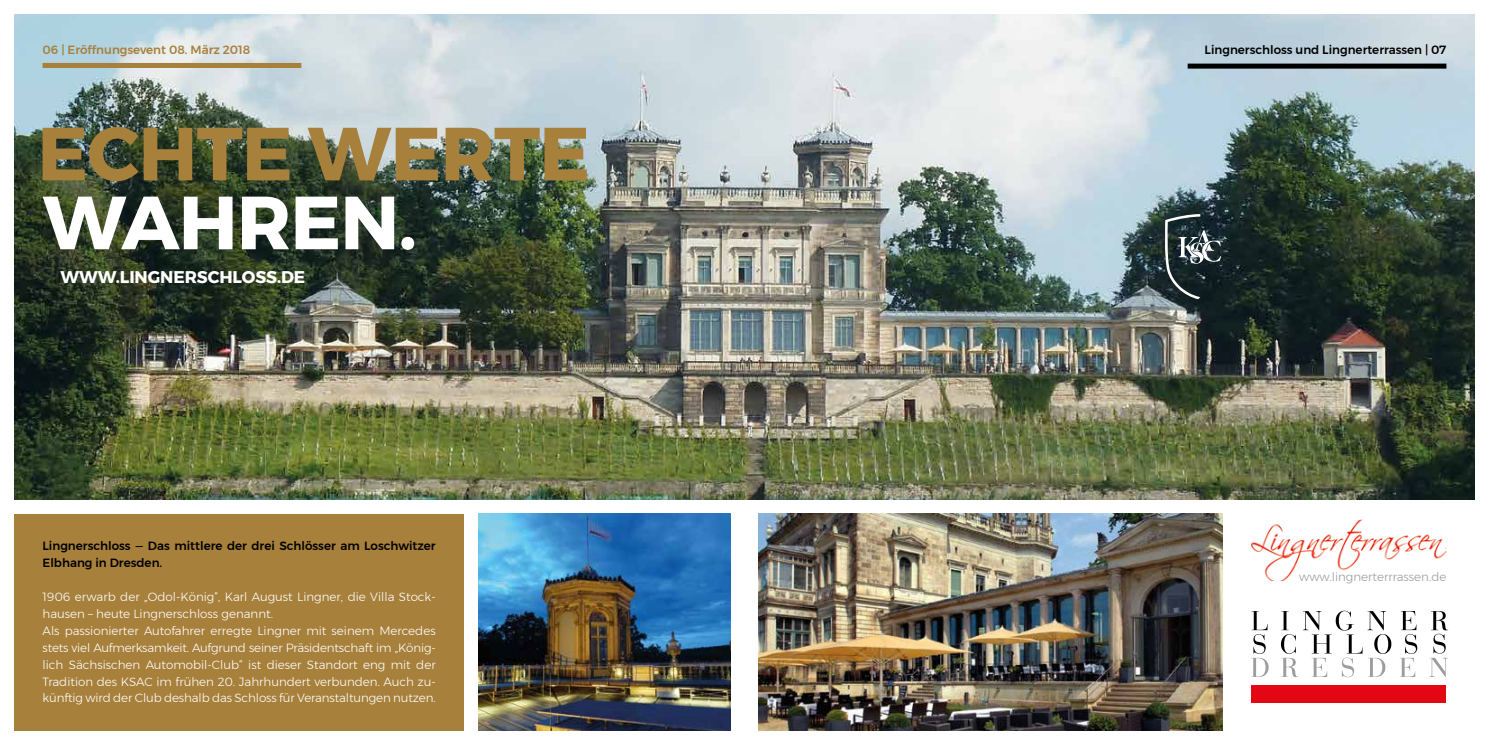
<style>
.page{position:relative;width:1489px;height:745px;background:#fff}
.page>*{position:absolute;margin:0;border:0;box-sizing:border-box;transform-origin:0 0}
.t1{font:700 75px "Montserrat";letter-spacing:-.01em;color:#a7803b}
.t2{font:700 75px "Montserrat";letter-spacing:-.01em;color:#fff}
.t3{font:700 16.88px "Montserrat";letter-spacing:-.005em;color:#fff}
.t4{font:300 11.88px/16.9px "Montserrat";color:#fff}
.t5{font:500 11.88px/16.9px "Montserrat";color:#000}
.t6{font:500 11.88px "Montserrat";color:#a7803b}
.t7{font:300 11.88px "Montserrat";color:#9d9d9c}
.s1{font-family:"Georgia";font-weight:700}
</style>
<div class="page">
<div style="left:14px;top:513px;width:450px;height:217px;background:#a7803b"></div>
<img style="left:14px;top:14px;width:1460px;height:485px">
<img style="left:478px;top:513px;width:252px;height:217px">
<img style="left:758px;top:513px;width:464px;height:217px">
<div style="left:43px;top:63px;width:258px;height:5px;background:#a7803b"></div>
<div style="left:1187px;top:64px;width:259px;height:5px;background:#000"></div>
<div style="left:1251px;top:685px;width:194px;height:17px;background:#e30613"></div>
<svg style="left:1251px;top:611px;width:17px;height:65px"></svg>
<svg style="left:1280px;top:610px;width:111px;height:66px"></svg>
<svg style="left:1400px;top:611px;width:17px;height:65px"></svg>
<svg style="left:1429px;top:611px;width:18px;height:65px"></svg>
<img style="left:1251px;top:519px;width:195px;height:61px">
<svg style="left:1164px;top:214px;width:57px;height:85px;background:#3c484c"></svg>
<p class="t6" style="left:43px;top:41px;width:209px">06 | Eröffnungsevent 08. März 2018</p>
<p class="t5" style="left:1204px;top:41px;width:243px">Lingnerschloss und Lingnerterrassen | 07</p>
<h1 class="t1" style="left:37px;top:93px;width:554px">ECHTE WERTE</h1>
<h1 class="t2" style="left:43px;top:162px;width:375px">WAHREN.</h1>
<h2 class="t3" style="left:60px;top:264px;width:246px">WWW.LINGNERSCHLOSS.DE</h2>
<p class="t5" style="left:43px;top:537px;width:394px">Lingnerschloss <span class="s1">–</span> Das mittlere der drei Schlösser am Loschwitzer<br>Elbhang in Dresden.</p>
<p class="t4" style="left:43px;top:587px;width:394px">1906 erwarb der „Odol-König“, Karl August Lingner, die Villa Stock&shy;hausen – heute Lingnerschloss genannt.<br>Als passionierter Autofahrer erregte Lingner mit seinem Mercedes stets viel Aufmerksamkeit. Aufgrund seiner Präsidentschaft im „König&shy;lich Sächsischen Automobil-Club“ ist dieser Standort eng mit der Tradition des KSAC im frühen 20. Jahrhundert verbunden. Auch zu&shy;künftig wird der Club deshalb das Schloss für Veranstaltungen nutzen.</p>
<p class="t7" style="left:1298px;top:567px;width:149px">www.lingnerterrrassen.de</p>
</div>
